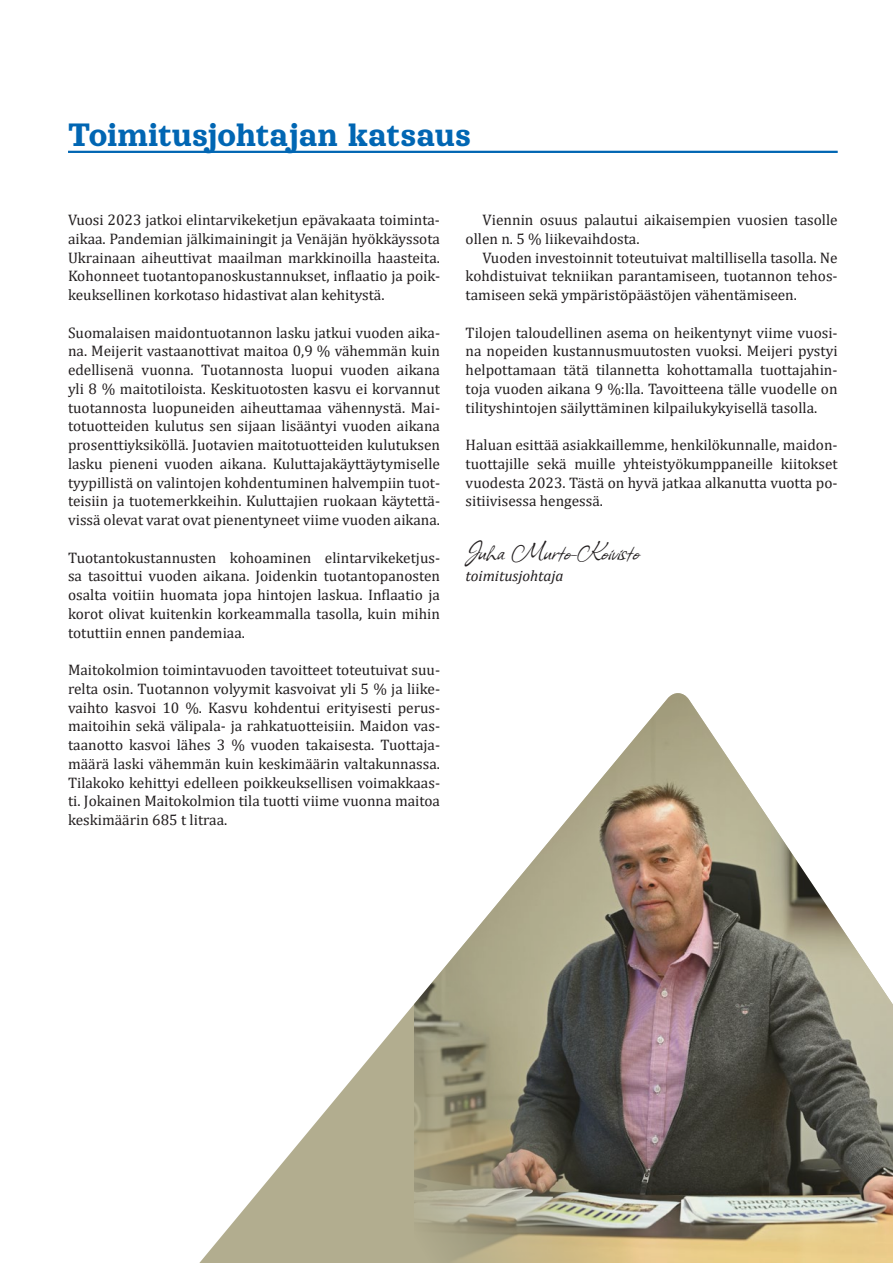
<style>
.page{position:relative;width:893px;height:1263px;background:#fff}
.page>*{position:absolute;margin:0;border:0;box-sizing:border-box;transform-origin:0 0}
.t1{font:36px "Orelega One";letter-spacing:.005em;color:#0166b3}
.t2{font:30px "Allison";color:#231f20}
.t3{font:15.3px/18.8px "Cambria";color:#231f20;text-align:justify}
.t4{font:italic 15.3px "Cambria";color:#231f20}
</style>
<div class="page">
<hr style="left:68px;top:151px;width:770px;height:2px;background:#0166b3">
<svg style="left:199px;top:1004px;width:215px;height:259px"></svg>
<img style="left:414px;top:693px;width:479px;height:570px">
<h1 class="t1" style="left:68px;top:116px;width:404px">Toimitusjohtajan katsaus</h1>
<p class="t3" style="left:68px;top:210px;width:374px">Vuosi 2023 jatkoi elintarvikeketjun epävakaata toiminta&shy;aikaa. Pandemian jälkimainingit ja Venäjän hyökkäyssota Ukrainaan aiheuttivat maailman markkinoilla haasteita.<br>Kohonneet tuotantopanoskustannukset, inflaatio ja poik&shy;keuksellinen korkotaso hidastivat alan kehitystä.</p>
<p class="t3" style="left:68px;top:323px;width:374px">Suomalaisen maidontuotannon lasku jatkui vuoden aika&shy;na. Meijerit vastaanottivat maitoa 0,9 % vähemmän kuin edellisenä vuonna. Tuotannosta luopui vuoden aikana yli 8 % maitotiloista. Keskituotosten kasvu ei korvannut tuotannosta luopuneiden aiheuttamaa vähennystä. Mai&shy;totuotteiden kulutus sen sijaan lisääntyi vuoden aikana prosenttiyksiköllä. Juotavien maitotuotteiden kulutuksen lasku pieneni vuoden aikana. Kuluttajakäyttäytymiselle tyypillistä on valintojen kohdentuminen halvempiin tuot&shy;teisiin ja tuotemerkkeihin. Kuluttajien ruokaan käytettä&shy;vissä olevat varat ovat pienentyneet viime vuoden aikana.</p>
<p class="t3" style="left:68px;top:548px;width:374px">Tuotantokustannusten kohoaminen elintarvikeketjus&shy;sa tasoittui vuoden aikana. Joidenkin tuotantopanosten osalta voitiin huomata jopa hintojen laskua. Inflaatio ja korot olivat kuitenkin korkeammalla tasolla, kuin mihin totuttiin ennen pandemiaa.</p>
<p class="t3" style="left:68px;top:660px;width:374px">Maitokolmion toimintavuoden tavoitteet toteutuivat suu&shy;relta osin. Tuotannon volyymit kasvoivat yli 5 % ja liike&shy;vaihto kasvoi 10 %. Kasvu kohdentui erityisesti perus&shy;maitoihin sekä välipala- ja rahkatuotteisiin. Maidon vas&shy;taanotto kasvoi lähes 3 % vuoden takaisesta. Tuottaja&shy;määrä laski vähemmän kuin keskimäärin valtakunnassa.<br>Tilakoko kehittyi edelleen poikkeuksellisen voimakkaas&shy;ti. Jokainen Maitokolmion tila tuotti viime vuonna maitoa keskimäärin 685 t litraa.</p>
<p class="t3" style="left:466px;top:210px;width:373px;text-indent:17px">Viennin osuus palautui aikaisempien vuosien tasolle ollen n. 5 % liikevaihdosta.</p>
<p class="t3" style="left:466px;top:248px;width:374px;text-indent:17px">Vuoden investoinnit toteutuivat maltillisella tasolla. Ne kohdistuivat tekniikan parantamiseen, tuotannon tehos&shy;tamiseen sekä ympäristöpäästöjen vähentämiseen.</p>
<p class="t3" style="left:466px;top:323px;width:374px">Tilojen taloudellinen asema on heikentynyt viime vuosi&shy;na nopeiden kustannusmuutosten vuoksi. Meijeri pystyi helpottamaan tätä tilannetta kohottamalla tuottajahin&shy;toja vuoden aikana 9 %:lla. Tavoitteena tälle vuodelle on tilityshintojen säilyttäminen kilpailukykyisellä tasolla.</p>
<p class="t3" style="left:466px;top:435px;width:374px">Haluan esittää asiakkaillemme, henkilökunnalle, maidon&shy;tuottajille sekä muille yhteistyökumppaneille kiitokset vuodesta 2023. Tästä on hyvä jatkaa alkanutta vuotta po&shy;sitiivisessa hengessä.</p>
<h2 class="t2" style="left:466px;top:531px;width:175px">Juha Murto-Koivisto</h2>
<p class="t4" style="left:466px;top:565px;width:99px">toimitusjohtaja</p>
</div>
